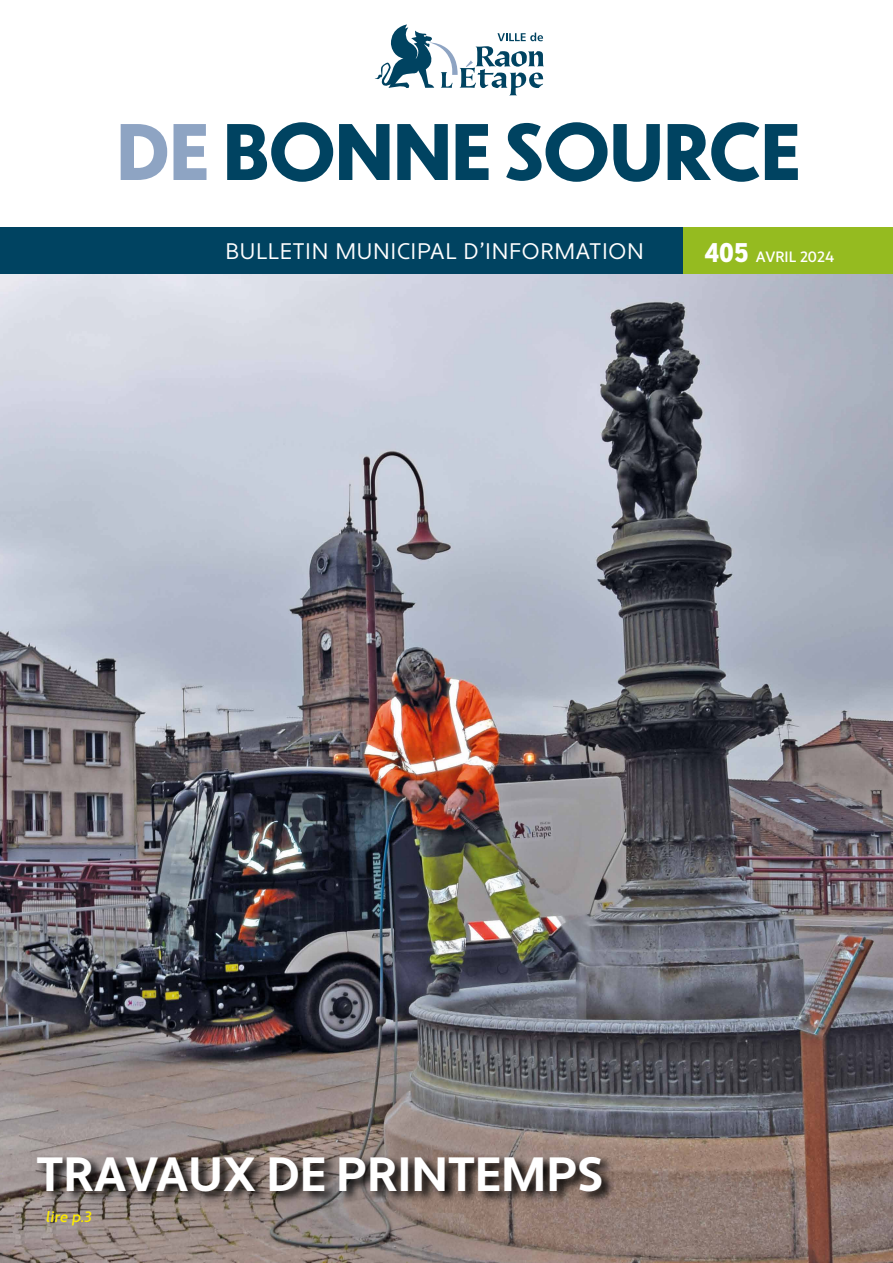
<style>
.page{position:relative;width:893px;height:1263px;background:#fff}
.page>*{position:absolute;margin:0;border:0;box-sizing:border-box;transform-origin:0 0}
.t1{font:700 48px "Apertura";color:#fff}
.t2{font:22.5px "Apertura";letter-spacing:.03em;color:#fff}
.t3{font:500 15px "Apertura";color:#fff}
.t4{font:15px "Apertura Medium Obliq";color:#ffed00}
.s1{font-family:"Interstate Condensed";font-weight:900;font-size:27px}
</style>
<div class="page">
<img style="left:0;top:274px;width:893px;height:989px">
<div style="left:0;top:228px;width:683px;height:46px;background:#004361"></div>
<div style="left:683px;top:228px;width:210px;height:46px;background:#95bb20"></div>
<svg style="left:227px;top:122px;width:571px;height:60px"></svg>
<svg style="left:121px;top:124px;width:85px;height:56px"></svg>
<svg style="left:375px;top:24px;width:169px;height:71px"></svg>
<svg style="left:36px;top:1154px;width:580px;height:51px;background:#645853"></svg>
<p class="t2" style="left:225px;top:238px;width:420px">BULLETIN MUNICIPAL D’INFORMATION</p>
<p class="t3" style="left:704px;top:248px;width:131px"><span class="s1">405</span> AVRIL 2024</p>
<h1 class="t1" style="left:36px;top:1145px;width:569px">TRAVAUX DE PRINTEMPS</h1>
<p class="t4" style="left:46px;top:1208px;width:47px">lire p.3</p>
</div>
